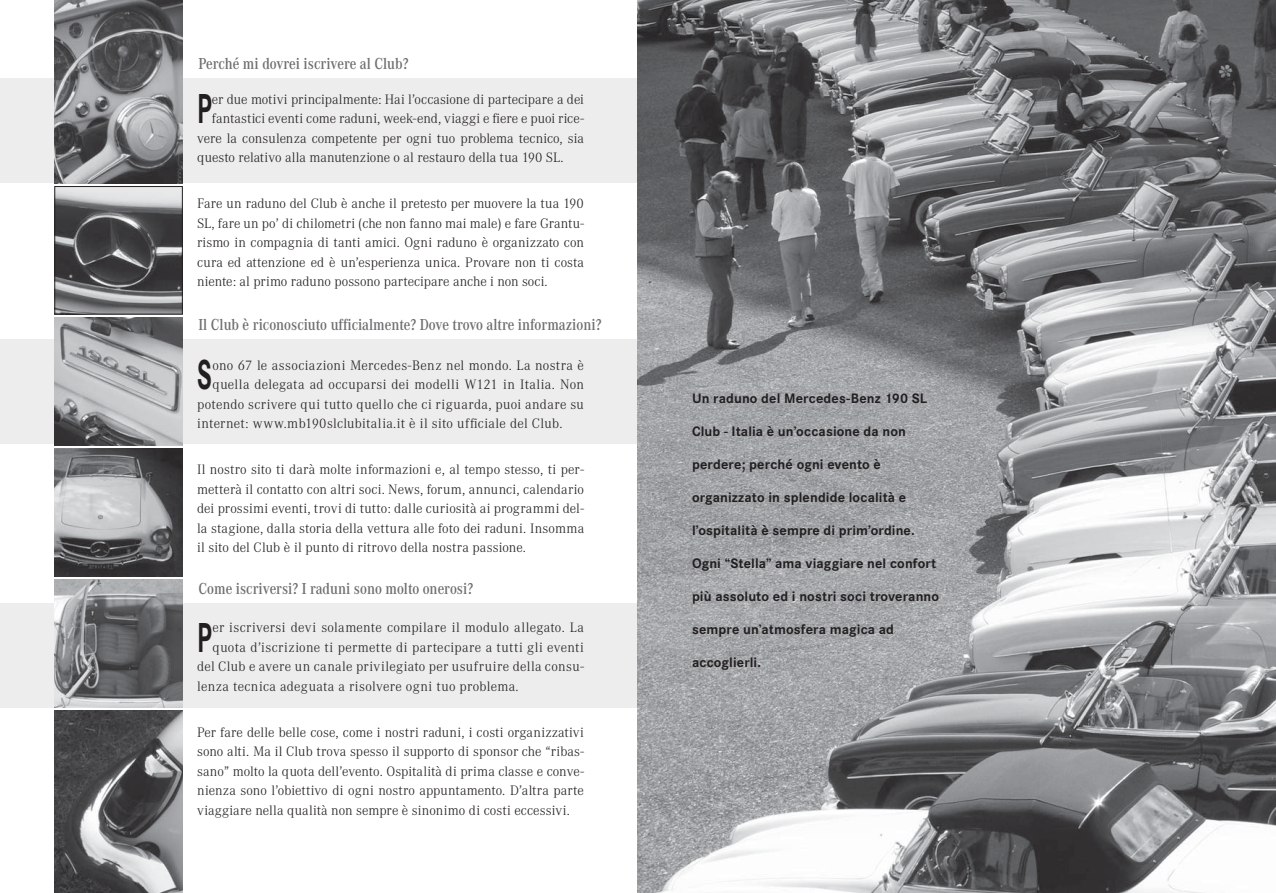
<style>
.page{position:relative;width:1276px;height:893px;background:#fff}
.page>*{position:absolute;margin:0;border:0;box-sizing:border-box;transform-origin:0 0}
.t1{font:700 43.5px "Corporate S";color:#231f20;scale:.6 1}
.t2{font:600 16.5px "Corporate A";color:#6d6e70;scale:.85 1}
.t3{font:300 14.25px/19.5px "Corporate A";letter-spacing:.015em;color:#231f20;text-align:justify}
.t4{font:700 14.25px "Corporate S";letter-spacing:.01em;color:#231f20}
.t5{font:300 14.25px "Corporate A";letter-spacing:-.005em;color:#231f20}
</style>
<div class="page">
<div style="left:0;top:79px;width:638px;height:104px;background:#ededee"></div>
<div style="left:0;top:340px;width:638px;height:104px;background:#ededee"></div>
<div style="left:0;top:603px;width:638px;height:105px;background:#ededee"></div>
<img style="left:638px;top:0;width:638px;height:893px">
<img style="left:56px;top:188px;width:125px;height:124px">
<div style="left:54px;top:186px;width:129px;height:128px;border:1px solid #231f20"></div>
<img style="left:55px;top:318px;width:127px;height:127px">
<img style="left:55px;top:449px;width:127px;height:127px">
<img style="left:55px;top:580px;width:127px;height:127px">
<img style="left:55px;top:711px;width:127px;height:182px">
<img style="left:55px;top:0;width:127px;height:183px">
<p class="t2" style="left:198px;top:58px;width:248px">Perché mi dovrei iscrivere al Club?</p>
<h1 class="t1" style="left:197px;top:92px;width:26px">P</h1>
<p class="t3" style="left:212px;top:91px;width:373px">er due motivi principalmente: Hai l’occasione di partecipare a dei</p>
<p class="t3" style="left:212px;top:110px;width:373px">fantastici eventi come raduni, week-end, viaggi e fiere e puoi rice-</p>
<p class="t5" style="left:197px;top:133px;width:388px">vere la consulenza competente per ogni tuo problema tecnico, sia</p>
<p class="t5" style="left:197px;top:152px;width:368px">questo relativo alla manutenzione o al restauro della tua 190 SL.</p>
<p class="t3" style="left:197px;top:195px;width:388px">Fare un raduno del Club è anche il pretesto per muovere la tua 190<br>SL, fare un po’ di chilometri (che non fanno mai male) e fare Grantu&shy;rismo in compagnia di tanti amici. Ogni raduno è organizzato con cura ed attenzione ed è un’esperienza unica. Provare non ti costa niente: al primo raduno possono partecipare anche i non soci.</p>
<p class="t2" style="left:198px;top:319px;width:475px">Il Club è riconosciuto ufficialmente? Dove trovo altre informazioni?</p>
<h1 class="t1" style="left:197px;top:358px;width:26px">S</h1>
<p class="t3" style="left:212px;top:357px;width:373px">ono 67 le associazioni Mercedes-Benz nel mondo. La nostra è</p>
<p class="t3" style="left:212px;top:376px;width:373px">quella delegata ad occuparsi dei modelli W121 in Italia. Non</p>
<p class="t3" style="left:197px;top:396px;width:388px">potendo scrivere qui tutto quello che ci riguarda, puoi andare su</p>
<p class="t3" style="left:197px;top:415px;width:367px">internet: www.mb190slclubitalia.it è il sito ufficiale del Club.</p>
<p class="t3" style="left:197px;top:461px;width:388px">Il nostro sito ti darà molte informazioni e, al tempo stesso, ti per&shy;metterà il contatto con altri soci. News, forum, annunci, calendario dei prossimi eventi, trovi di tutto: dalle curiosità ai programmi del&shy;la stagione, dalla storia della vettura alle foto dei raduni. Insomma il sito del Club è il punto di ritrovo della nostra passione.</p>
<p class="t2" style="left:198px;top:582px;width:325px">Come iscriversi? I raduni sono molto onerosi?</p>
<h1 class="t1" style="left:197px;top:621px;width:26px">P</h1>
<p class="t3" style="left:212px;top:619px;width:373px">er iscriversi devi solamente compilare il modulo allegato. La</p>
<p class="t3" style="left:212px;top:639px;width:373px">quota d’iscrizione ti permette di partecipare a tutti gli eventi</p>
<p class="t3" style="left:197px;top:658px;width:388px">del Club e avere un canale privilegiato per usufruire della consu-</p>
<p class="t3" style="left:197px;top:678px;width:323px">lenza tecnica adeguata a risolvere ogni tuo problema.</p>
<p class="t3" style="left:197px;top:724px;width:388px">Per fare delle belle cose, come i nostri raduni, i costi organizzativi sono alti. Ma il Club trova spesso il supporto di sponsor che “ribas&shy;sano” molto la quota dell’evento. Ospitalità di prima classe e conve&shy;nienza sono l’obiettivo di ogni nostro appuntamento. D’altra parte viaggiare nella qualità non sempre è sinonimo di costi eccessivi.</p>
<p class="t4" style="left:692px;top:392px;width:237px">Un raduno del Mercedes-Benz 190 SL</p>
<p class="t4" style="left:692px;top:425px;width:215px">Club - Italia è un’occasione da non</p>
<p class="t4" style="left:692px;top:458px;width:190px">perdere; perché ogni evento è</p>
<p class="t4" style="left:692px;top:491px;width:216px">organizzato in splendide località e</p>
<p class="t4" style="left:692px;top:524px;width:224px">l’ospitalità è sempre di prim’ordine.</p>
<p class="t4" style="left:692px;top:557px;width:246px">Ogni “Stella” ama viaggiare nel confort</p>
<p class="t4" style="left:692px;top:590px;width:249px">più assoluto ed i nostri soci troveranno</p>
<p class="t4" style="left:692px;top:623px;width:204px">sempre un’atmosfera magica ad</p>
<p class="t4" style="left:692px;top:656px;width:71px">accoglierli.</p>
</div>
